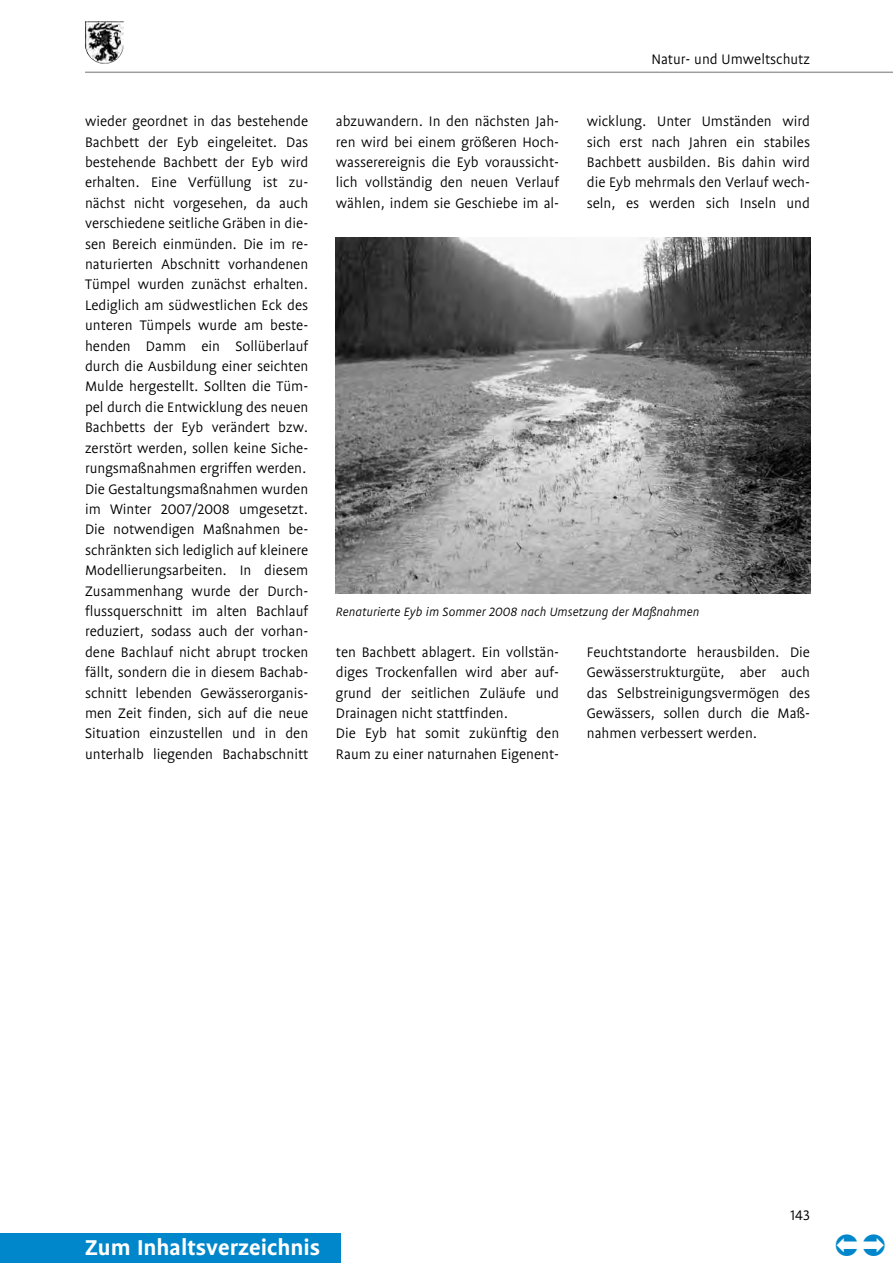
<style>
.page{position:relative;width:893px;height:1263px;background:#fff}
.page>*{position:absolute;margin:0;border:0;box-sizing:border-box;transform-origin:0 0}
.t1{font:700 24px "Flex";color:#fff}
.Grundschrift_10_3{font:15.45px/20.4px "Flex";color:#000;text-align:justify}
.Bildunteschrift_9{font:italic 13.5px "Flex";color:#000}
</style>
<div class="page">
<img style="left:85px;top:21px;width:7px;height:38px">
<hr style="left:85px;top:72px;width:808px;height:1px;background:#9c9e9f">
<div style="left:0;top:1233px;width:340px;height:30px;background:#0086cb"></div>
<img style="left:336px;top:237px;width:474px;height:356px">
<p class="Grundschrift_10_3" style="left:85px;top:111px;width:225px">wieder geordnet in das bestehende Bachbett der Eyb eingeleitet. Das bestehende Bachbett der Eyb wird erhalten. Eine Verfüllung ist zu&shy;nächst nicht vorgesehen, da auch verschiedene seitliche Gräben in die&shy;sen Bereich einmünden. Die im re&shy;naturierten Abschnitt vorhandenen Tümpel wurden zunächst erhalten.<br>Lediglich am südwestlichen Eck des unteren Tümpels wurde am beste&shy;henden Damm ein Sollüberlauf durch die Ausbildung einer seichten Mulde hergestellt. Sollten die Tüm&shy;pel durch die Entwicklung des neuen Bachbetts der Eyb verändert bzw. zerstört werden, sollen keine Siche&shy;rungsmaßnahmen ergriffen werden.</p>
<p class="Grundschrift_10_3" style="left:85px;top:479px;width:225px">Die Gestaltungsmaßnahmen wurden im Winter 2007/2008 umgesetzt.<br>Die notwendigen Maßnahmen be&shy;schränkten sich lediglich auf kleinere Modellierungsarbeiten. In diesem Zusammenhang wurde der Durch&shy;flussquerschnitt im alten Bachlauf reduziert, sodass auch der vorhan&shy;dene Bachlauf nicht abrupt trocken fällt, sondern die in diesem Bachab&shy;schnitt lebenden Gewässerorganis&shy;men Zeit finden, sich auf die neue Situation einzustellen und in den unterhalb liegenden Bachabschnitt</p>
<p class="Grundschrift_10_3" style="left:336px;top:111px;width:225px">abzuwandern. In den nächsten Jah&shy;ren wird bei einem größeren Hoch&shy;wasserereignis die Eyb voraussicht&shy;lich vollständig den neuen Verlauf wählen, indem sie Geschiebe im al-</p>
<p class="Grundschrift_10_3" style="left:651px;top:49px;width:160px">Natur- und Umweltschutz</p>
<p class="Grundschrift_10_3" style="left:587px;top:111px;width:225px">wicklung. Unter Umständen wird sich erst nach Jahren ein stabiles Bachbett ausbilden. Bis dahin wird die Eyb mehrmals den Verlauf wech&shy;seln, es werden sich Inseln und</p>
<p class="Bildunteschrift_9" style="left:336px;top:604px;width:365px">Renaturierte Eyb im Sommer 2008 nach Umsetzung der Maßnahmen</p>
<p class="Grundschrift_10_3" style="left:336px;top:642px;width:225px">ten Bachbett ablagert. Ein vollstän&shy;diges Trockenfallen wird aber auf&shy;grund der seitlichen Zuläufe und Drainagen nicht stattfinden.</p>
<p class="Grundschrift_10_3" style="left:336px;top:723px;width:225px">Die Eyb hat somit zukünftig den<br>Raum zu einer naturnahen Eigenent-</p>
<p class="Grundschrift_10_3" style="left:587px;top:642px;width:225px">Feuchtstandorte herausbilden. Die Gewässerstrukturgüte, aber auch das Selbstreinigungsvermögen des Gewässers, sollen durch die Maß&shy;nahmen verbessert werden.</p>
<h1 class="t1" style="left:85px;top:1233px;width:237px">Zum Inhaltsverzeichnis</h1>
<p class="Grundschrift_10_3" style="left:790px;top:1205px;width:21px">143</p>
</div>
